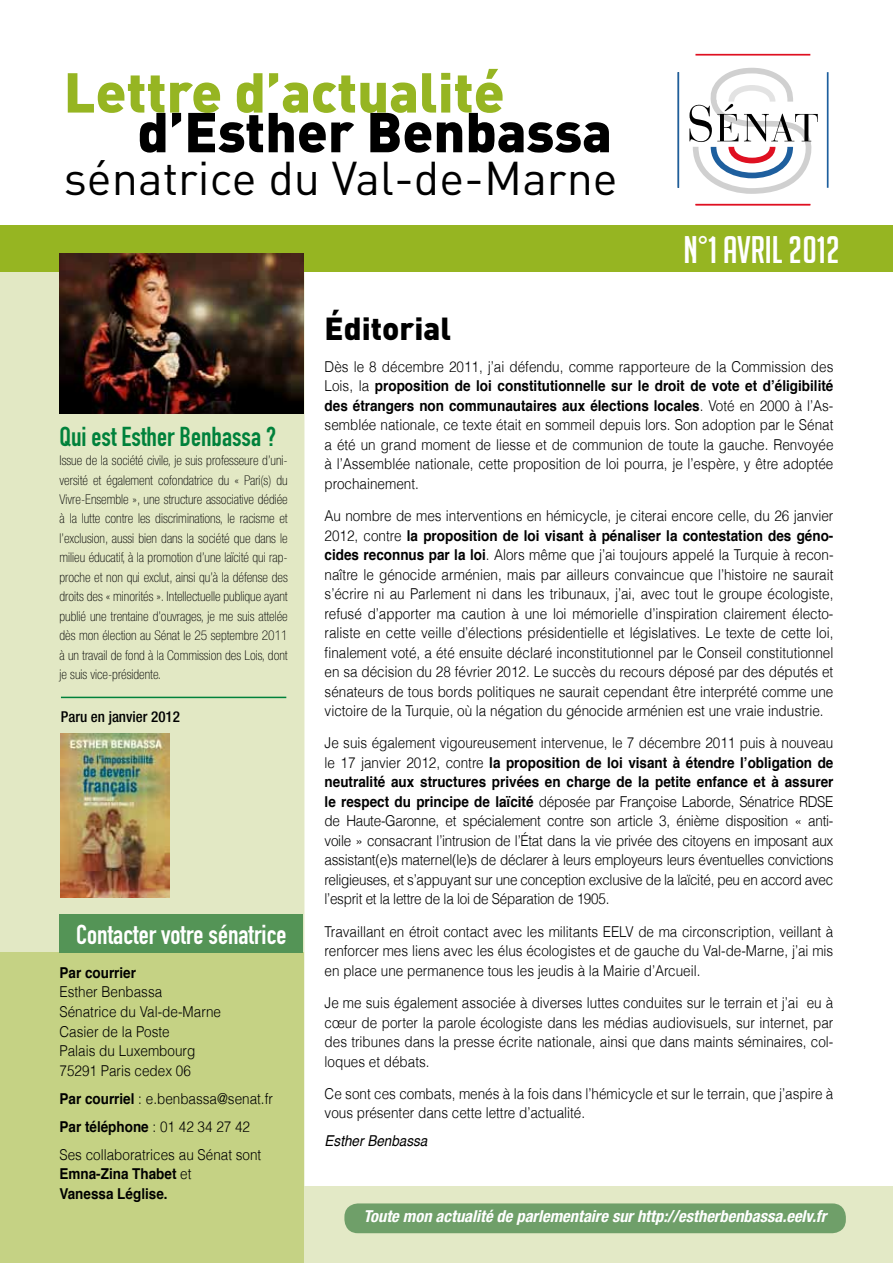
<style>
.page{position:relative;width:893px;height:1263px;background:#fff}
.page>*{position:absolute;margin:0;border:0;box-sizing:border-box;transform-origin:0 0}
.t1{font:900 55.35px "DIN";color:#96b522}
.t2{font:900 55.35px "DIN";color:#000}
.t3{font:46.8px "DIN";color:#000}
.t4{font:37.5px "Big Noodle Titling";color:#fff}
.t5{font:900 31.5px "DIN";color:#000}
.t6{font:27px "DIN Engschrift";color:#fff}
.t7{font:27px "DIN Engschrift";color:#00813b}
.t8{font:italic 700 condensed 16.5px "Helvetica Neue";color:#fff}
.t9{font:300 15px/19.5px "Helvetica";color:#000;text-align:justify;scale:.9 1}
.t10{font:700 15px/19.5px "Helvetica";color:#000;scale:.9 1}
.t11{font:500 condensed 15px "Helvetica Neue";color:#000}
.t12{font:italic 15px "Helvetica";color:#000;scale:.9 1}
.t13{font:100 condensed 13.5px/19.5px "Helvetica Neue";color:#000;text-align:justify}
.s1{font-weight:700}
.s2{font-weight:300}
</style>
<div class="page">
<div style="left:0;top:226px;width:303px;height:1036px;background:#e2e8c4"></div>
<div style="left:305px;top:1186px;width:588px;height:77px;background:#e3e9c6"></div>
<div style="left:1px;top:952px;width:303px;height:311px;background:#c5d284"></div>
<div style="left:0;top:225px;width:893px;height:47px;background:#96b522"></div>
<div style="left:344px;top:1203px;width:502px;height:30px;background:#6f9f69;border-radius:14px"></div>
<div style="left:60px;top:914px;width:243px;height:38px;background:#549456"></div>
<img style="left:60px;top:254px;width:243px;height:160px">
<img style="left:60px;top:733px;width:109px;height:164px">
<svg style="left:689px;top:68px;width:129px;height:126px"></svg>
<hr style="left:695px;top:54px;width:115px;height:2px;background:#df1021">
<hr style="left:827px;top:72px;width:1px;height:116px;background:#1e5f9e">
<hr style="left:695px;top:204px;width:115px;height:2px;background:#df1021">
<hr style="left:677px;top:72px;width:2px;height:116px;background:#1e5f9e">
<hr style="left:61px;top:697px;width:225px;height:1px;background:#00813b">
<h1 class="t1" style="left:64px;top:55px;width:442px">Lettre d’actualité</h1>
<h1 class="t2" style="left:137px;top:95px;width:476px">d’Esther Benbassa</h1>
<h2 class="t3" style="left:64px;top:149px;width:555px">sénatrice du Val-de-Marne</h2>
<h3 class="t4" style="left:683px;top:229px;width:158px">N°1 AVRIL 2012</h3>
<h3 class="t7" style="left:60px;top:420px;width:218px">Qui est Esther Benbassa ?</h3>
<p class="t13" style="left:60px;top:450px;width:230px">Issue de la société civile, je suis professeure d’uni&shy;versité et également cofondatrice du « Pari(s) du Vivre-Ensemble », une structure associative dédiée à la lutte contre les discriminations, le racisme et l’exclusion, aussi bien dans la société que dans le milieu éducatif, à la promotion d’une laïcité qui rap&shy;proche et non qui exclut, ainsi qu’à la défense des droits des « minorités ». Intellectuelle publique ayant publié une trentaine d’ouvrages, je me suis attelée dès mon élection au Sénat le 25 septembre 2011 à un travail de fond à la Commission des Lois, dont je suis vice-présidente.</p>
<p class="t11" style="left:61px;top:708px;width:121px">Paru en janvier 2012</p>
<h3 class="t6" style="left:76px;top:918px;width:212px">Contacter votre sénatrice</h3>
<p class="t10" style="left:60px;top:963px;width:87px">Par courrier</p>
<p class="t9" style="left:60px;top:982px;width:181px;text-align:left">Esther Benbassa<br>Sénatrice du Val-de-Marne<br>Casier de la Poste<br>Palais du Luxembourg<br>75291 Paris cedex 06</p>
<p class="t9" style="left:60px;top:1084px;width:239px;line-height:28px;text-align:left"><span class="s1">Par courriel</span> : e.benbassa@senat.fr<br><span class="s1">Par téléphone</span> : 01 42 34 27 42<br>Ses collaboratrices au Sénat sont</p>
<p class="t10" style="left:60px;top:1164px;width:148px">Emna-Zina Thabet <span class="s2">et<br></span>Vanessa Léglise.</p>
<h3 class="t5" style="left:325px;top:307px;width:128px">Éditorial</h3>
<p class="t9" style="left:325px;top:357px;width:567px">Dès le 8 décembre 2011, j’ai défendu, comme rapporteure de la Commission des Lois, la <span class="s1">proposition de loi constitutionnelle sur le droit de vote et d’éligibilité des étrangers non communautaires aux élections locales</span>. Voté en 2000 à l’As&shy;semblée nationale, ce texte était en sommeil depuis lors. Son adoption par le Sénat a été un grand moment de liesse et de communion de toute la gauche. Renvoyée à l’Assemblée nationale, cette proposition de loi pourra, je l’espère, y être adoptée prochainement.</p>
<p class="t9" style="left:325px;top:506px;width:567px">Au nombre de mes interventions en hémicycle, je citerai encore celle, du 26 janvier 2012, contre <span class="s1">la proposition de loi visant à pénaliser la contestation des géno&shy;cides reconnus par la loi</span>. Alors même que j’ai toujours appelé la Turquie à recon&shy;naître le génocide arménien, mais par ailleurs convaincue que l’histoire ne saurait s’écrire ni au Parlement ni dans les tribunaux, j’ai, avec tout le groupe écologiste, refusé d’apporter ma caution à une loi mémorielle d’inspiration clairement électo&shy;raliste en cette veille d’élections présidentielle et législatives. Le texte de cette loi, finalement voté, a été ensuite déclaré inconstitutionnel par le Conseil constitutionnel en sa décision du 28 février 2012. Le succès du recours déposé par des députés et sénateurs de tous bords politiques ne saurait cependant être interprété comme une victoire de la Turquie, où la négation du génocide arménien est une vraie industrie.</p>
<p class="t9" style="left:325px;top:733px;width:567px">Je suis également vigoureusement intervenue, le 7 décembre 2011 puis à nouveau le 17 janvier 2012, contre <span class="s1">la proposition de loi visant à étendre l’obligation de neutralité aux structures privées en charge de la petite enfance et à assurer le respect du principe de laïcité</span> déposée par Françoise Laborde, Sénatrice RDSE de Haute-Garonne, et spécialement contre son article 3, énième disposition « anti&shy;voile » consacrant l’intrusion de l’État dans la vie privée des citoyens en imposant aux assistant(e)s maternel(le)s de déclarer à leurs employeurs leurs éventuelles convictions religieuses, et s’appuyant sur une conception exclusive de la laïcité, peu en accord avec l’esprit et la lettre de la loi de Séparation de 1905.</p>
<p class="t9" style="left:325px;top:921px;width:567px">Travaillant en étroit contact avec les militants EELV de ma circonscription, veillant à renforcer mes liens avec les élus écologistes et de gauche du Val-de-Marne, j’ai mis en place une permanence tous les jeudis à la Mairie d’Arcueil.</p>
<p class="t9" style="left:325px;top:993px;width:567px">Je me suis également associée à diverses luttes conduites sur le terrain et j’ai eu à cœur de porter la parole écologiste dans les médias audiovisuels, sur internet, par des tribunes dans la presse écrite nationale, ainsi que dans maints séminaires, col&shy;loques et débats.</p>
<p class="t9" style="left:325px;top:1083px;width:567px">Ce sont ces combats, menés à la fois dans l’hémicycle et sur le terrain, que j’aspire à vous présenter dans cette lettre d’actualité.</p>
<p class="t12" style="left:325px;top:1129px;width:116px">Esther Benbassa</p>
<p class="t8" style="left:364px;top:1206px;width:464px">Toute mon actualité de parlementaire sur http://estherbenbassa.eelv.fr</p>
</div>
